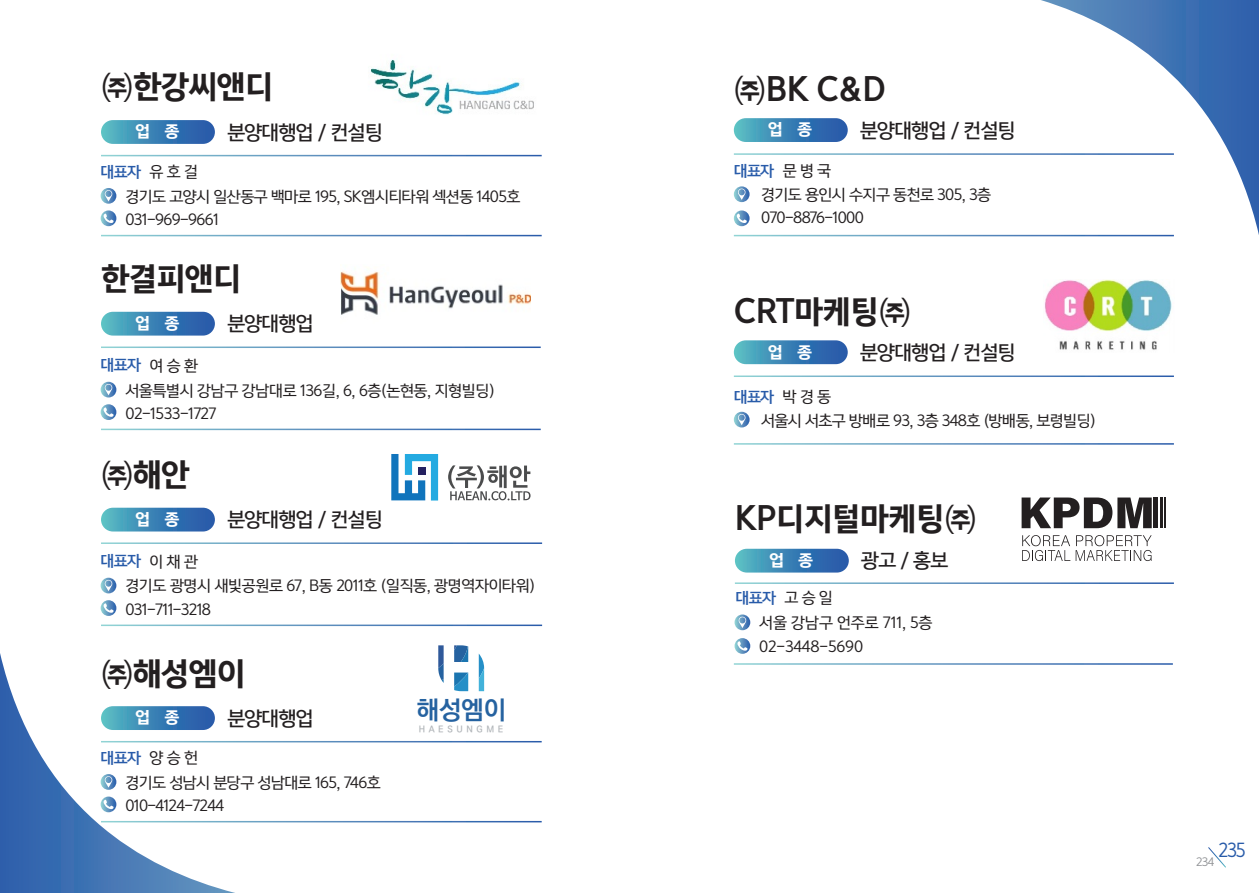
<style>
.page{position:relative;width:1259px;height:893px;background:#fff}
.page>*{position:absolute;margin:0;border:0;box-sizing:border-box;transform-origin:0 0}
.t1{font:29.85px "Yoon Gothic Pro 780";letter-spacing:-.01em;color:#231f20;scale:.95 1}
.t2{font:700 25.65px "Ko Pub Dotum";color:#2562a0}
.t3{font:18.6px "Yoon Gothic Pro 760";letter-spacing:-.04em;color:#231f20}
.t4{font:18.6px "Yoon Gothic Pro 750";color:#285ba9;scale:.92 1}
.t5{font:15.15px "Yoon Gothic Pro 780";color:#fff}
.t6{font:15px "Yoon Gothic Pro 750";letter-spacing:-.04em;color:#231f20}
.t7{font:15px "Yoon Gothic Pro 750";letter-spacing:-.01em;color:#231f20}
.t8{font:14.4px "Yoon Gothic Pro 770";letter-spacing:-.06em;color:#285ba9}
.t9{font:11.25px "Yoon Gothic Pro 750";color:#939598}
.t10{font:700 9px "Ko Pub Dotum";letter-spacing:.4em;color:#b2b6ba}
</style>
<div class="page">
<svg style="left:1208px;top:847px;width:18px;height:21px"></svg>
<svg style="left:0;top:653px;width:235px;height:240px"></svg>
<svg style="left:1040px;top:0;width:219px;height:235px"></svg>
<svg style="left:734px;top:614px;width:16px;height:16px"></svg>
<svg style="left:738px;top:616px;width:8px;height:12px"></svg>
<svg style="left:734px;top:638px;width:16px;height:16px"></svg>
<svg style="left:737px;top:641px;width:10px;height:10px"></svg>
<div style="left:735px;top:549px;width:114px;height:24px;background:linear-gradient(to right,#54b7c2,#2452a8);border-radius:12px"></div>
<svg style="left:1022px;top:535px;width:129px;height:26px"></svg>
<svg style="left:1021px;top:497px;width:130px;height:31px"></svg>
<div style="left:1153px;top:497px;width:5px;height:31px;background:#231f20"></div>
<hr style="left:1160px;top:497px;width:2px;height:31px;background:#231f20">
<hr style="left:1164px;top:497px;width:1px;height:31px;background:#231f20">
<svg style="left:734px;top:186px;width:15px;height:16px"></svg>
<svg style="left:737px;top:188px;width:8px;height:12px"></svg>
<svg style="left:734px;top:210px;width:15px;height:16px"></svg>
<svg style="left:737px;top:214px;width:10px;height:9px"></svg>
<hr style="left:734px;top:153px;width:440px;height:2px;background:#fff">
<div style="left:734px;top:118px;width:113px;height:24px;background:linear-gradient(to right,#55b8c3,#204ea7);border-radius:12px"></div>
<svg style="left:101px;top:774px;width:15px;height:16px"></svg>
<svg style="left:104px;top:776px;width:8px;height:12px"></svg>
<svg style="left:101px;top:796px;width:15px;height:16px"></svg>
<svg style="left:104px;top:800px;width:10px;height:9px"></svg>
<hr style="left:101px;top:741px;width:441px;height:1px;background:#fff">
<hr style="left:101px;top:821px;width:441px;height:1px;background:#fff">
<div style="left:101px;top:706px;width:114px;height:24px;background:linear-gradient(to right,#54b7c3,#2451a8);border-radius:12px"></div>
<svg style="left:454px;top:645px;width:14px;height:17px"></svg>
<svg style="left:438px;top:645px;width:5px;height:37px"></svg>
<svg style="left:479px;top:654px;width:5px;height:37px"></svg>
<svg style="left:454px;top:672px;width:15px;height:20px"></svg>
<svg style="left:101px;top:382px;width:15px;height:15px"></svg>
<svg style="left:104px;top:383px;width:8px;height:12px"></svg>
<svg style="left:101px;top:404px;width:15px;height:16px"></svg>
<svg style="left:104px;top:407px;width:10px;height:10px"></svg>
<div style="left:101px;top:312px;width:114px;height:24px;background:linear-gradient(to right,#54b7c3,#2451a8);border-radius:12px"></div>
<img style="left:341px;top:271px;width:190px;height:44px">
<svg style="left:734px;top:412px;width:15px;height:15px"></svg>
<svg style="left:737px;top:413px;width:8px;height:12px"></svg>
<div style="left:734px;top:340px;width:113px;height:24px;background:linear-gradient(to right,#55b8c3,#204ea7);border-radius:12px"></div>
<img style="left:1044px;top:279px;width:128px;height:71px">
<svg style="left:101px;top:578px;width:15px;height:15px"></svg>
<svg style="left:104px;top:579px;width:8px;height:12px"></svg>
<svg style="left:101px;top:600px;width:15px;height:16px"></svg>
<svg style="left:104px;top:603px;width:10px;height:10px"></svg>
<div style="left:101px;top:508px;width:114px;height:23px;background:linear-gradient(to right,#56b8c3,#2250a7);border-radius:12px"></div>
<svg style="left:448px;top:465px;width:82px;height:35px"></svg>
<svg style="left:391px;top:454px;width:47px;height:46px"></svg>
<img style="left:370px;top:60px;width:164px;height:55px">
<svg style="left:101px;top:188px;width:15px;height:16px"></svg>
<svg style="left:104px;top:190px;width:8px;height:12px"></svg>
<svg style="left:101px;top:210px;width:15px;height:16px"></svg>
<svg style="left:104px;top:214px;width:10px;height:9px"></svg>
<div style="left:101px;top:120px;width:114px;height:24px;background:linear-gradient(to right,#54b7c3,#2451a8);border-radius:12px"></div>
<p class="t1" style="left:101px;top:64px;width:183px">㈜한강씨앤디</p>
<p class="t5" style="left:135px;top:120px;width:46px">업 종</p>
<p class="t3" style="left:227px;top:119px;width:157px">분양대행업 / 컨설팅</p>
<p class="t8" style="left:101px;top:161px;width:42px">대표자</p>
<p class="t6" style="left:150px;top:162px;width:50px">유 호 걸</p>
<p class="t6" style="left:125px;top:186px;width:397px">경기도 고양시 일산동구 백마로 195, SK엠시티타워 섹션동 1405호</p>
<p class="t6" style="left:125px;top:210px;width:95px">031-969-9661</p>
<p class="t1" style="left:101px;top:256px;width:149px">한결피앤디</p>
<p class="t5" style="left:135px;top:312px;width:46px">업 종</p>
<p class="t3" style="left:227px;top:311px;width:88px">분양대행업</p>
<p class="t8" style="left:101px;top:355px;width:42px">대표자</p>
<p class="t6" style="left:150px;top:355px;width:50px">여 승 환</p>
<p class="t6" style="left:125px;top:380px;width:371px">서울특별시 강남구 강남대로 136길, 6, 6층(논현동, 지형빌딩)</p>
<p class="t6" style="left:125px;top:404px;width:93px">02-1533-1727</p>
<p class="t1" style="left:101px;top:452px;width:95px">㈜해안</p>
<p class="t5" style="left:135px;top:508px;width:46px">업 종</p>
<p class="t3" style="left:227px;top:507px;width:157px">분양대행업 / 컨설팅</p>
<p class="t8" style="left:101px;top:551px;width:42px">대표자</p>
<p class="t6" style="left:150px;top:551px;width:50px">이 채 관</p>
<p class="t6" style="left:125px;top:576px;width:411px">경기도 광명시 새빛공원로 67, B동 2011호 (일직동, 광명역자이타워)</p>
<p class="t6" style="left:125px;top:599px;width:87px">031-711-3218</p>
<p class="t1" style="left:101px;top:650px;width:154px">㈜해성엠이</p>
<p class="t5" style="left:135px;top:706px;width:46px">업 종</p>
<p class="t3" style="left:227px;top:705px;width:88px">분양대행업</p>
<p class="t2" style="left:417px;top:697px;width:91px">해성엠이</p>
<p class="t10" style="left:419px;top:725px;width:86px">HAESUNGME</p>
<p class="t8" style="left:101px;top:747px;width:42px">대표자</p>
<p class="t6" style="left:150px;top:748px;width:50px">양 승 헌</p>
<p class="t6" style="left:125px;top:772px;width:257px">경기도 성남시 분당구 성남대로 165, 746호</p>
<p class="t6" style="left:125px;top:796px;width:100px">010-4124-7244</p>
<p class="t1" style="left:734px;top:67px;width:161px">㈜BK C&amp;D</p>
<p class="t5" style="left:768px;top:118px;width:46px">업 종</p>
<p class="t3" style="left:860px;top:117px;width:157px">분양대행업 / 컨설팅</p>
<p class="t8" style="left:734px;top:161px;width:42px">대표자</p>
<p class="t6" style="left:783px;top:161px;width:50px">문 병 국</p>
<p class="t6" style="left:761px;top:185px;width:231px">경기도 용인시 수지구 동천로 305, 3층</p>
<p class="t6" style="left:761px;top:208px;width:104px">070-8876-1000</p>
<p class="t1" style="left:734px;top:289px;width:188px">CRT마케팅㈜</p>
<p class="t5" style="left:768px;top:340px;width:46px">업 종</p>
<p class="t3" style="left:860px;top:339px;width:157px">분양대행업 / 컨설팅</p>
<p class="t8" style="left:734px;top:386px;width:42px">대표자</p>
<p class="t6" style="left:783px;top:386px;width:50px">박 경 동</p>
<p class="t6" style="left:761px;top:410px;width:336px">서울시 서초구 방배로 93, 3층 348호 (방배동, 보령빌딩)</p>
<p class="t1" style="left:735px;top:496px;width:256px">KP디지털마케팅㈜</p>
<p class="t5" style="left:769px;top:549px;width:46px">업 종</p>
<p class="t3" style="left:861px;top:548px;width:89px">광고 / 홍보</p>
<p class="t8" style="left:735px;top:588px;width:42px">대표자</p>
<p class="t6" style="left:784px;top:588px;width:50px">고 승 일</p>
<p class="t7" style="left:759px;top:613px;width:175px">서울 강남구 언주로 711, 5층</p>
<p class="t7" style="left:759px;top:636px;width:105px">02-3448-5690</p>
<p class="t4" style="left:1218px;top:838px;width:31px">235</p>
<p class="t9" style="left:1196px;top:854px;width:20px">234</p>
</div>
